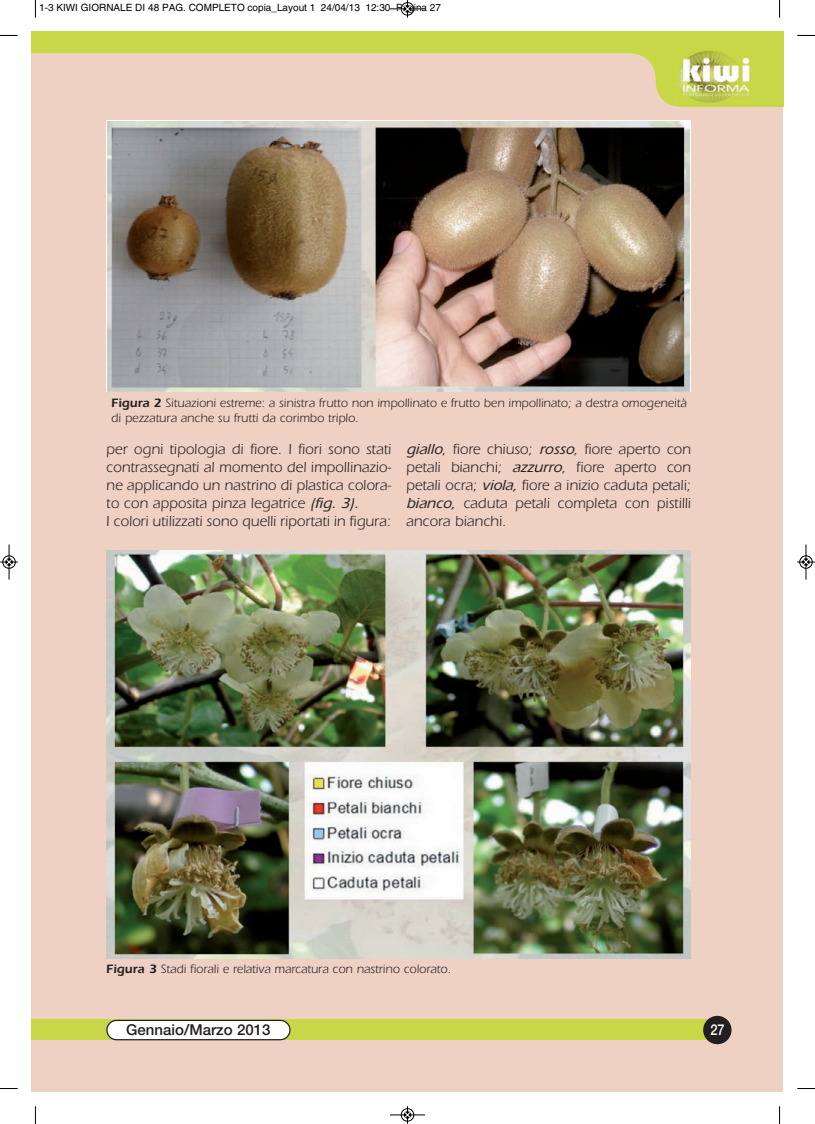
<style>
.page{position:relative;width:815px;height:1124px;background:#fff}
.page>*{position:absolute;margin:0;border:0;box-sizing:border-box;transform-origin:0 0}
.t1{font:15px/18px "Itc Eras";color:#231f20}
.t2{font:500 15px "Helvetica Neue";color:#231f20}
.t3{font:500 15px "Helvetica Neue";color:#fff;scale:.85 1}
.t4{font:12.5px/15px "Itc Eras";color:#231f20}
.t5{font:10px "Helvetica";color:#000}
.s1{font-weight:600}
.s2{font-weight:500;font-style:italic}
</style>
<div class="page">
<div style="left:32px;top:32px;width:751px;height:1059px;background:#efd1c4"></div>
<svg style="left:32px;top:32px;width:751px;height:75px"></svg>
<img style="left:675px;top:50px;width:77px;height:54px">
<div style="left:35px;top:1019px;width:674px;height:20px;background:#c8d748"></div>
<svg style="left:106px;top:1019px;width:185px;height:21px;background:#e3e3da"></svg>
<div style="left:703px;top:1015px;width:29px;height:29px;background:#231f20;border-radius:50%"></div>
<hr style="left:32px;top:1019px;width:3px;height:20px;background:#c8d748">
<img style="left:108px;top:121px;width:582px;height:270px">
<img style="left:107px;top:550px;width:584px;height:408px">
<svg style="left:35px;top:0;width:1px;height:18px"></svg>
<svg style="left:0;top:35px;width:18px;height:1px"></svg>
<svg style="left:779px;top:0;width:1px;height:18px"></svg>
<svg style="left:797px;top:35px;width:18px;height:1px"></svg>
<svg style="left:35px;top:1106px;width:1px;height:17px"></svg>
<svg style="left:0;top:1088px;width:18px;height:1px"></svg>
<svg style="left:779px;top:1106px;width:1px;height:17px"></svg>
<svg style="left:797px;top:1088px;width:18px;height:1px"></svg>
<div style="left:401px;top:2px;width:13px;height:14px;border:1px solid #fff;border-radius:50%"></div>
<hr style="left:390px;top:9px;width:35px;height:1px;background:#000">
<div style="left:401px;top:2px;width:13px;height:13px;border:1px solid #000;border-radius:50%"></div>
<svg style="left:404px;top:0;width:7px;height:18px"></svg>
<hr style="left:390px;top:1114px;width:35px;height:1px;background:#000">
<div style="left:401px;top:1108px;width:13px;height:13px;border:1px solid #000;border-radius:50%"></div>
<svg style="left:404px;top:1106px;width:7px;height:17px"></svg>
<div style="left:2px;top:555px;width:14px;height:13px;border:1px solid #fff;border-radius:50%"></div>
<hr style="left:9px;top:544px;width:1px;height:35px;background:#000">
<div style="left:3px;top:555px;width:12px;height:13px;border:1px solid #000;border-radius:50%"></div>
<svg style="left:0;top:558px;width:18px;height:7px"></svg>
<div style="left:799px;top:555px;width:14px;height:13px;border:1px solid #fff;border-radius:50%"></div>
<hr style="left:806px;top:544px;width:1px;height:35px;background:#000">
<div style="left:800px;top:555px;width:12px;height:13px;border:1px solid #000;border-radius:50%"></div>
<svg style="left:797px;top:558px;width:18px;height:7px"></svg>
<p class="t5" style="left:39px;top:4px;width:403px">1-3 KIWI GIORNALE DI 48 PAG. COMPLETO copia_Layout 1 24/04/13 12:30 Pagina 27</p>
<p class="t4" style="left:111px;top:396px;width:577px"><span class="s1">Figura 2</span> Situazioni estreme: a sinistra frutto non impollinato e frutto ben impollinato; a destra omogeneità di pezzatura anche su frutti da corimbo triplo.</p>
<p class="t1" style="left:106px;top:441px;width:287px">per ogni tipologia di fiore. I fiori sono stati contrassegnati al momento del impollinazio&shy;ne applicando un nastrino di plastica colora&shy;to con apposita pinza legatrice <span class="s2">(fig. 3).<br></span>I colori utilizzati sono quelli riportati in figura:</p>
<p class="t1" style="left:406px;top:441px;width:286px;text-align:justify"><span class="s2">giallo</span>, fiore chiuso; <span class="s2">rosso</span>, fiore aperto con petali bianchi; <span class="s2">azzurro</span>, fiore aperto con petali ocra; <span class="s2">viola,</span>fiore a inizio caduta petali; <span class="s2">bianco,</span> caduta petali completa con pistilli ancora bianchi.</p>
<p class="t4" style="left:106px;top:962px;width:346px"><span class="s1">Figura 3</span> Stadi fiorali e relativa marcatura con nastrino colorato.</p>
<p class="t2" style="left:126px;top:1024px;width:146px">Gennaio/Marzo 2013</p>
<p class="t3" style="left:710px;top:1024px;width:18px">27</p>
</div>
